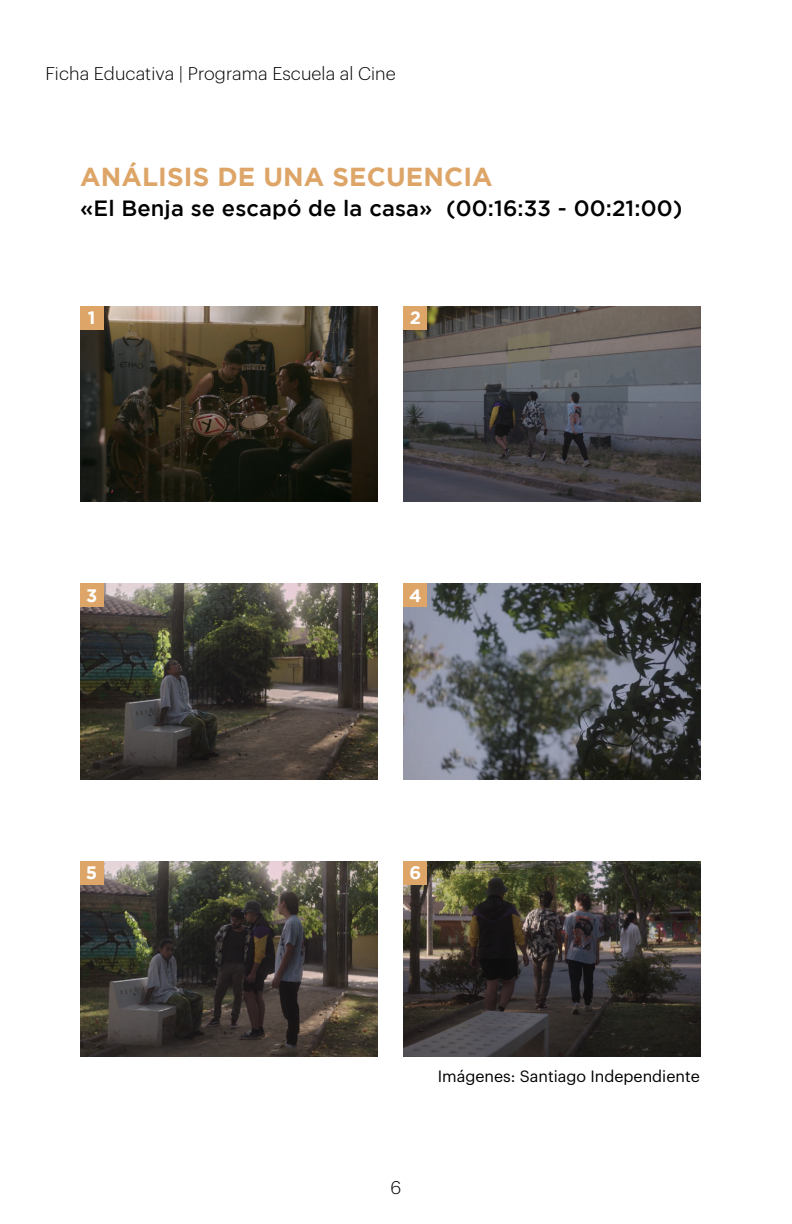
<style>
.page{position:relative;width:792px;height:1224px;background:#fff}
.page>*{position:absolute;margin:0;border:0;box-sizing:border-box;transform-origin:0 0}
.t1{font:700 26px "Gotham";letter-spacing:.005em;color:#dda668}
.t2{font:500 22px "Gotham";letter-spacing:.005em;color:#000}
.t3{font:300 18px "Graphik";letter-spacing:.005em;color:#000}
.t4{font:700 18px "Gotham";color:#fff}
.t5{font:300 18px "Graphik";color:#020203}
.t6{font:16px "Graphik";color:#000}
</style>
<div class="page">
<img style="left:80px;top:306px;width:297px;height:196px">
<img style="left:404px;top:306px;width:297px;height:196px">
<img style="left:80px;top:584px;width:297px;height:195px">
<img style="left:404px;top:584px;width:297px;height:195px">
<img style="left:80px;top:861px;width:297px;height:196px">
<img style="left:404px;top:861px;width:297px;height:196px">
<div style="left:80px;top:306px;width:23px;height:24px;background:#dda668"></div>
<div style="left:404px;top:306px;width:23px;height:24px;background:#dda668"></div>
<div style="left:80px;top:584px;width:23px;height:23px;background:#dda668"></div>
<div style="left:404px;top:584px;width:23px;height:23px;background:#dda668"></div>
<div style="left:404px;top:861px;width:23px;height:24px;background:#dda668"></div>
<div style="left:80px;top:861px;width:23px;height:24px;background:#dda668"></div>
<p class="t3" style="left:45px;top:60px;width:352px">Ficha Educativa | Programa Escuela al Cine</p>
<p class="t1" style="left:80px;top:161px;width:414px">ANÁLISIS DE UNA SECUENCIA</p>
<p class="t2" style="left:80px;top:195px;width:604px">«El Benja se escapó de la casa» (00:16:33 - 00:21:00)</p>
<p class="t4" style="left:88px;top:308px;width:9px">1</p>
<p class="t4" style="left:410px;top:308px;width:13px">2</p>
<p class="t4" style="left:86px;top:585px;width:13px">3</p>
<p class="t4" style="left:409px;top:585px;width:14px">4</p>
<p class="t4" style="left:86px;top:863px;width:13px">5</p>
<p class="t4" style="left:409px;top:863px;width:13px">6</p>
<p class="t5" style="left:391px;top:1174px;width:12px">6</p>
<p class="t6" style="left:438px;top:1064px;width:263px">Imágenes: Santiago Independiente</p>
</div>
